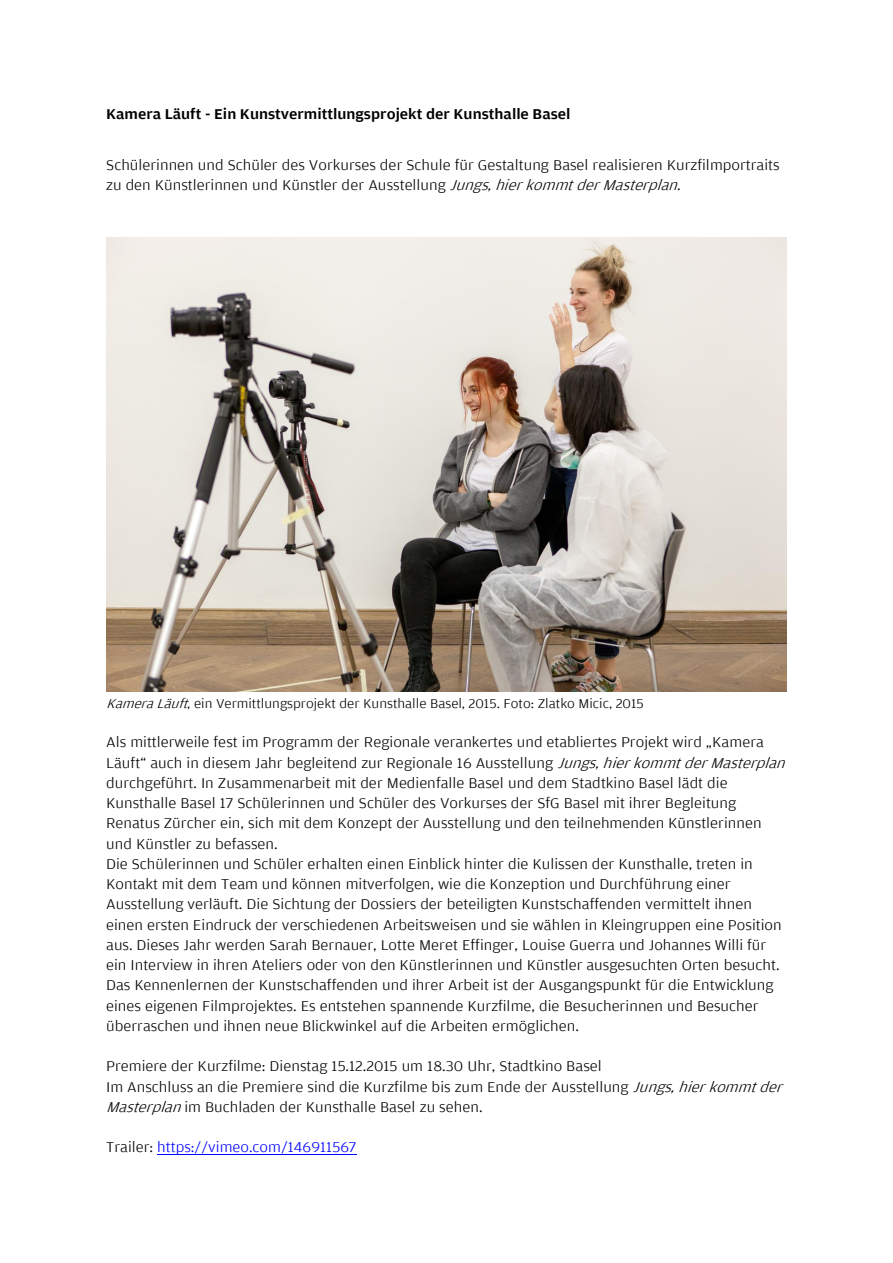
<style>
.page{position:relative;width:893px;height:1263px;background:#fff}
.page>*{position:absolute;margin:0;border:0;box-sizing:border-box;transform-origin:0 0}
.t1{font:300 15px/20.2px "Amplitude Wide";color:#000}
.t2{font:500 15px "Amplitude Wide";color:#000}
.t3{font:300 15px "Amplitude Wide";color:#00f}
.t4{font:300 13.5px "Amplitude Wide";color:#000}
.s1{font-style:italic}
.s2{color:#000}
</style>
<div class="page">
<hr style="left:157px;top:1154px;width:200px;height:1px;background:#00f">
<img style="left:106px;top:238px;width:681px;height:453px">
<p class="t2" style="left:106px;top:105px;width:466px">Kamera Läuft - Ein Kunstvermittlungsprojekt der Kunsthalle Basel</p>
<p class="t1" style="left:106px;top:155px;width:675px">Schülerinnen und Schüler des Vorkurses der Schule für Gestaltung Basel realisieren Kurzfilmportraits zu den Künstlerinnen und Künstler der Ausstellung <span class="s1">Jungs,hierkommtderMasterplan</span>.</p>
<p class="t4" style="left:106px;top:696px;width:539px"><span class="s1">KameraLäuft</span>, ein Vermittlungsprojekt der Kunsthalle Basel, 2015. Foto: Zlatko Micic, 2015</p>
<p class="t1" style="left:106px;top:732px;width:685px">Als mittlerweile fest im Programm der Regionale verankertes und etabliertes Projekt wird „Kamera Läuft“ auch in diesem Jahr begleitend zur Regionale 16 Ausstellung <span class="s1">Jungs,hierkommtderMasterplan </span>durchgeführt. In Zusammenarbeit mit der Medienfalle Basel und dem Stadtkino Basel lädt die Kunsthalle Basel 17 Schülerinnen und Schüler des Vorkurses der SfG Basel mit ihrer Begleitung Renatus Zürcher ein, sich mit dem Konzept der Ausstellung und den teilnehmenden Künstlerinnen und Künstler zu befassen.<br>Die Schülerinnen und Schüler erhalten einen Einblick hinter die Kulissen der Kunsthalle, treten in Kontakt mit dem Team und können mitverfolgen, wie die Konzeption und Durchführung einer Ausstellung verläuft. Die Sichtung der Dossiers der beteiligten Kunstschaffenden vermittelt ihnen einen ersten Eindruck der verschiedenen Arbeitsweisen und sie wählen in Kleingruppen eine Position aus. Dieses Jahr werden Sarah Bernauer, Lotte Meret Effinger, Louise Guerra und Johannes Willi für ein Interview in ihren Ateliers oder von den Künstlerinnen und Künstler ausgesuchten Orten besucht.<br>Das Kennenlernen der Kunstschaffenden und ihrer Arbeit ist der Ausgangspunkt für die Entwicklung eines eigenen Filmprojektes. Es entstehen spannende Kurzfilme, die Besucherinnen und Besucher überraschen und ihnen neue Blickwinkel auf die Arbeiten ermöglichen.</p>
<p class="t1" style="left:106px;top:1056px;width:682px">Premiere der Kurzfilme: Dienstag 15.12.2015 um 18.30 Uhr, Stadtkino Basel<br>Im Anschluss an die Premiere sind die Kurzfilme bis zum Ende der Ausstellung <span class="s1">Jungs,hierkommtder<br>Masterplan</span>im Buchladen der Kunsthalle Basel zu sehen.</p>
<p class="t3" style="left:106px;top:1139px;width:252px"><span class="s2">Trailer:</span> https://vimeo.com/146911567</p>
</div>
